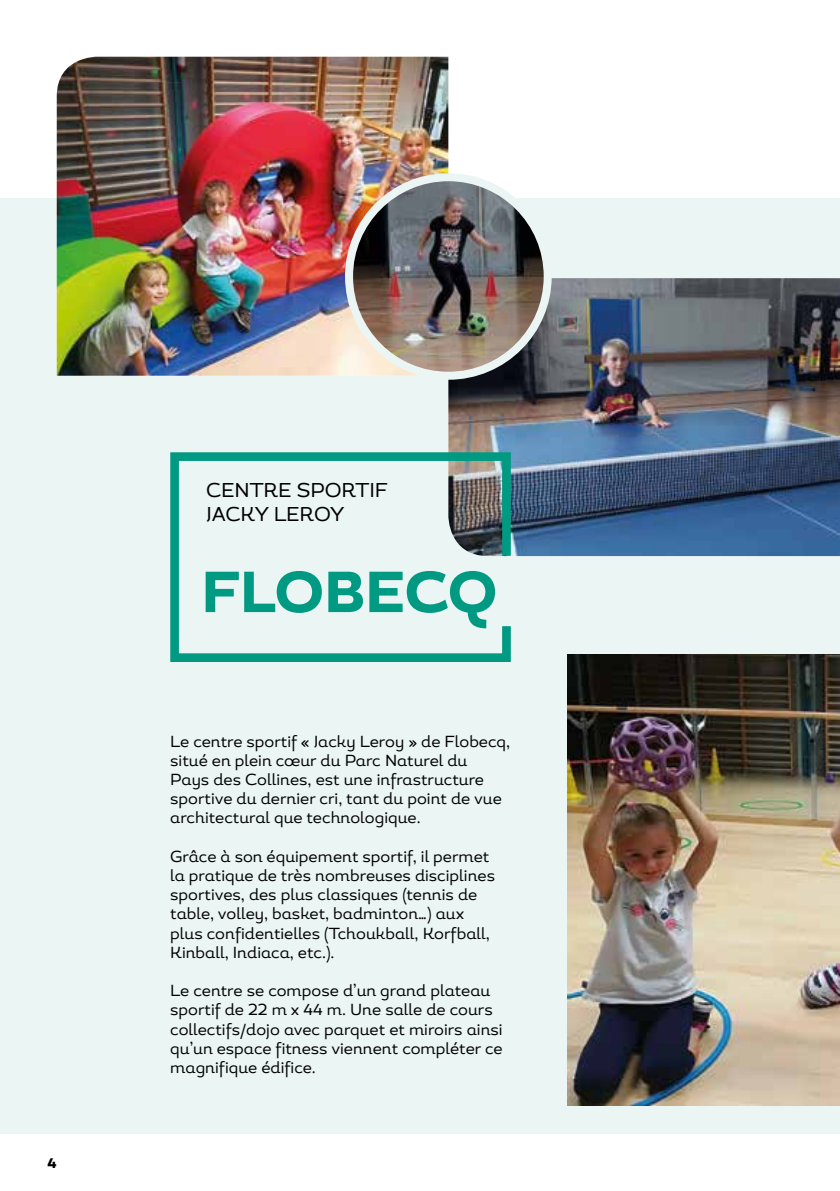
<style>
.page{position:relative;width:840px;height:1191px;background:#fff}
.page>*{position:absolute;margin:0;border:0;box-sizing:border-box;transform-origin:0 0}
.t1{font:800 57.6px "Magallanes";letter-spacing:-.005em;color:#009982}
.t2{font:20px/24px "Magallanes";color:#000}
.t3{font:16px/19.2px "Magallanes";color:#000}
.t4{font:800 14px "Magallanes";color:#000}
</style>
<div class="page">
<hr style="left:839px;top:198px;width:1px;height:936px;background:#ebf5f4">
<div style="left:0;top:198px;width:839px;height:936px;background:#ebf5f4"></div>
<img style="left:567px;top:654px;width:272px;height:452px">
<img style="left:448px;top:278px;width:391px;height:278px">
<img style="left:57px;top:57px;width:391px;height:319px">
<img style="left:349px;top:177px;width:198px;height:199px;border-radius:99px">
<div style="left:345px;top:173px;width:206px;height:207px;border:8px solid #ebf5f4;border-radius:50%"></div>
<svg style="left:170px;top:448px;width:345px;height:214px"></svg>
<p class="t4" style="left:48px;top:1154px;width:11px">4</p>
<p class="t2" style="left:206px;top:478px;width:183px">CENTRE SPORTIF<br>JACKY LEROY</p>
<h1 class="t1" style="left:201px;top:555px;width:297px">FLOBECQ</h1>
<p class="t3" style="left:170px;top:731px;width:341px">Le centre sportif « Jacky Leroy » de Flobecq, situé en plein cœur du Parc Naturel du Pays des Collines, est une infrastructure sportive du dernier cri, tant du point de vue architectural que technologique.</p>
<p class="t3" style="left:170px;top:846px;width:326px">Grâce à son équipement sportif, il permet la pratique de très nombreuses disciplines sportives, des plus classiques (tennis de table, volley, basket, badminton…) aux plus confidentielles (Tchoukball, Korfball, Kinball, Indiaca, etc.).</p>
<p class="t3" style="left:170px;top:981px;width:334px">Le centre se compose d’un grand plateau sportif de 22 m x 44 m. Une salle de cours collectifs/dojo avec parquet et miroirs ainsi qu’un espace fitness viennent compléter ce magnifique édifice.</p>
</div>
